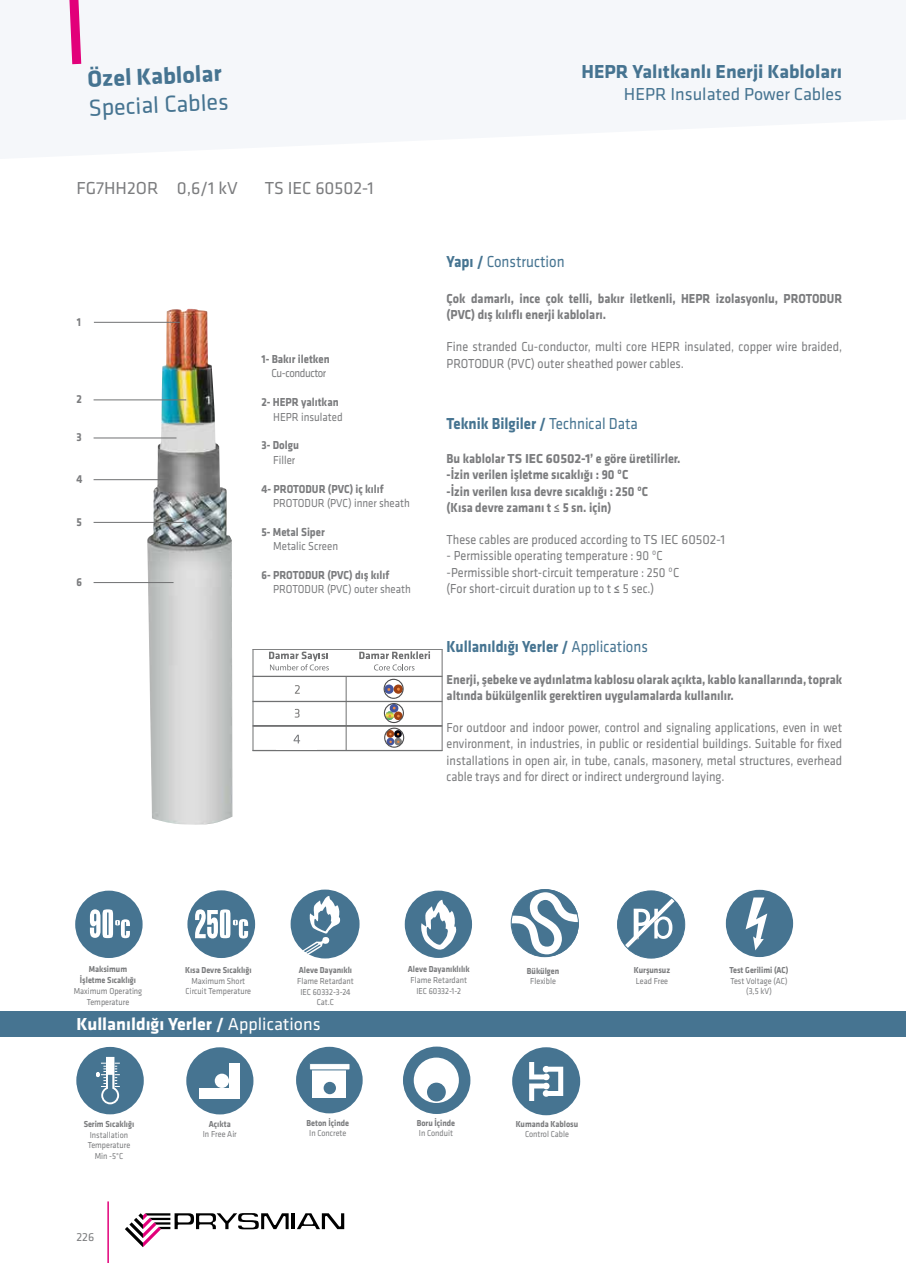
<style>
.page{position:relative;width:906px;height:1263px;background:#fff}
.page>*{position:absolute;margin:0;border:0;box-sizing:border-box;transform-origin:0 0}
.t1{font:24px "Klavika";color:#467491}
.t2{font:700 24px "Klavika";color:#467491}
.t3{font:700 19.5px "Klavika";color:#467491}
.t4{font:700 18px "Klavika";color:#fff}
.t5{font:18px "Klavika";color:#7b7c7e}
.t6{font:18px "Klavika";color:#467491}
.t7{font:700 16.5px "Klavika";color:#467491;scale:.9 1}
.t8{font:16.5px "Klavika";color:#467491;scale:.9 1}
.t9{font:13.5px/16.2px "Klavika";color:#7b7c7e;scale:.9 1}
.t10{font:700 13.5px/16.2px "Klavika";color:#7b7c7e;scale:.9 1}
.t11{font:700 12px "Klavika";color:#7b7c7e;scale:.9 1}
.t12{font:12px "Klavika";color:#7b7c7e;scale:.9 1}
.t13{font:12px "Klavika";letter-spacing:-.04em;color:#7b7c7e;scale:.9 1}
.t14{font:12px "Klavika";color:#7b7c7e}
.t15{font:9px/10.8px "Klavika";color:#7b7c7e;text-align:center;scale:.9 1}
.t16{font:700 9px/10.8px "Klavika";color:#7b7c7e;text-align:center;scale:.9 1}
.s1{font-weight:700}
.s2{font-weight:400}
</style>
<div class="page">
<div style="left:0;top:1011px;width:906px;height:25px;background:#467491"></div>
<svg style="left:75px;top:890px;width:68px;height:68px"></svg>
<svg style="left:404px;top:890px;width:68px;height:68px"></svg>
<svg style="left:290px;top:889px;width:70px;height:70px"></svg>
<svg style="left:510px;top:889px;width:69px;height:69px"></svg>
<svg style="left:617px;top:890px;width:69px;height:69px"></svg>
<svg style="left:725px;top:889px;width:69px;height:69px"></svg>
<svg style="left:76px;top:1046px;width:68px;height:69px"></svg>
<svg style="left:186px;top:1047px;width:68px;height:68px"></svg>
<div style="left:199px;top:1063px;width:41px;height:35px;background:#fff"></div>
<div style="left:199px;top:1062px;width:30px;height:26px;background:#467491"></div>
<div style="left:215px;top:1074px;width:14px;height:14px;background:#fff;border-radius:50%"></div>
<svg style="left:296px;top:1046px;width:67px;height:68px"></svg>
<div style="left:313px;top:1067px;width:33px;height:31px;background:#fff"></div>
<div style="left:323px;top:1082px;width:13px;height:12px;background:#467491;border-radius:50%"></div>
<div style="left:309px;top:1063px;width:41px;height:7px;background:#fff"></div>
<div style="left:309px;top:1063px;width:41px;height:7px;border:1px solid #467491"></div>
<svg style="left:403px;top:1046px;width:68px;height:68px"></svg>
<div style="left:414px;top:1057px;width:45px;height:46px;background:#fff;border-radius:50%"></div>
<div style="left:427px;top:1083px;width:19px;height:18px;background:#467491;border-radius:50%"></div>
<svg style="left:512px;top:1047px;width:69px;height:69px"></svg>
<svg style="left:187px;top:890px;width:69px;height:68px"></svg>
<svg style="left:69px;top:0;width:13px;height:65px"></svg>
<img style="left:147px;top:309px;width:85px;height:516px">
<hr style="left:94px;top:322px;width:86px;height:1px;background:#707172">
<hr style="left:94px;top:400px;width:92px;height:1px;background:#707172">
<hr style="left:94px;top:438px;width:82px;height:1px;background:#707172">
<hr style="left:94px;top:479px;width:74px;height:1px;background:#707172">
<hr style="left:94px;top:522px;width:90px;height:1px;background:#707172">
<hr style="left:94px;top:582px;width:79px;height:1px;background:#707172">
<hr style="left:346px;top:676px;width:1px;height:75px;background:#707172">
<div style="left:253px;top:649px;width:189px;height:1px;border:1px solid #707172"></div>
<div style="left:253px;top:701px;width:189px;height:1px;border:1px solid #707172"></div>
<div style="left:253px;top:676px;width:189px;height:1px;border:1px solid #707172"></div>
<div style="left:253px;top:726px;width:189px;height:1px;border:1px solid #707172"></div>
<div style="left:253px;top:750px;width:189px;height:1px;border:1px solid #707172"></div>
<svg style="left:295px;top:685px;width:5px;height:9px"></svg>
<svg style="left:295px;top:709px;width:4px;height:9px"></svg>
<svg style="left:383px;top:679px;width:21px;height:69px"></svg>
<svg style="left:269px;top:652px;width:60px;height:18px"></svg>
<svg style="left:359px;top:651px;width:71px;height:19px"></svg>
<hr style="left:442px;top:631px;width:1px;height:120px;background:#707172">
<hr style="left:253px;top:631px;width:1px;height:120px;background:#707172">
<div style="left:252px;top:631px;width:192px;height:18px;background:#fff"></div>
<hr style="left:107px;top:1201px;width:2px;height:62px;background:#e2007a">
<svg style="left:293px;top:734px;width:8px;height:10px"></svg>
<hr style="left:292px;top:1213px;width:3px;height:16px;background:#000">
<svg style="left:297px;top:1213px;width:47px;height:16px"></svg>
<svg style="left:125px;top:1213px;width:164px;height:34px"></svg>
<h1 class="t2" style="left:87px;top:65px;width:136px;rotate:-2deg">Özel Kablolar</h1>
<h1 class="t1" style="left:88px;top:94px;width:141px;rotate:-2deg">Special Cables</h1>
<h3 class="t5" style="left:77px;top:178px;width:163px">FG7HH2OR 0,6/1 kV</h3>
<h3 class="t5" style="left:265px;top:178px;width:110px">TS IEC 60502-1</h3>
<p class="t11" style="left:77px;top:315px;width:6px">1</p>
<p class="t11" style="left:77px;top:393px;width:8px">2</p>
<p class="t11" style="left:77px;top:431px;width:7px">3</p>
<p class="t11" style="left:77px;top:473px;width:8px">4</p>
<p class="t11" style="left:77px;top:515px;width:7px">5</p>
<p class="t11" style="left:77px;top:575px;width:8px">6</p>
<p class="t11" style="left:261px;top:352px;width:77px">1- Bakır iletken</p>
<p class="t13" style="left:271px;top:367px;width:62px">Cu-conductor</p>
<p class="t11" style="left:261px;top:396px;width:87px">2- HEPR yalıtkan</p>
<p class="t12" style="left:273px;top:410px;width:79px">HEPR insulated</p>
<p class="t11" style="left:261px;top:439px;width:43px">3- Dolgu</p>
<p class="t12" style="left:273px;top:453px;width:26px">Filler</p>
<p class="t11" style="left:261px;top:482px;width:137px">4- PROTODUR (PVC) iç kılıf</p>
<p class="t12" style="left:273px;top:496px;width:153px">PROTODUR (PVC) inner sheath</p>
<p class="t11" style="left:261px;top:525px;width:72px">5- Metal Siper</p>
<p class="t12" style="left:273px;top:540px;width:74px">Metalic Screen</p>
<p class="t11" style="left:261px;top:568px;width:143px">6- PROTODUR (PVC) dış kılıf</p>
<p class="t12" style="left:273px;top:583px;width:154px">PROTODUR (PVC) outer sheath</p>
<h2 class="t3" style="left:581px;top:61px;width:262px">HEPR Yalıtkanlı Enerji Kabloları</h2>
<h3 class="t6" style="left:624px;top:84px;width:220px">HEPR Insulated Power Cables</h3>
<p class="t8" style="left:446px;top:252px;width:133px"><span class="s1">Yapı /</span> Construction</p>
<p class="t10" style="left:446px;top:290px;width:441px">Çok damarlı, ince çok telli, bakır iletkenli, HEPR izolasyonlu, PROTODUR (PVC) dış kılıflı enerji kabloları.</p>
<p class="t9" style="left:446px;top:339px;width:441px">Fine stranded Cu-conductor, multi core HEPR insulated, copper wire braided,<br>PROTODUR (PVC) outer sheathed power cables.</p>
<p class="t7" style="left:446px;top:415px;width:214px">Teknik Bilgiler / <span class="s2">Technical Data</span></p>
<p class="t10" style="left:446px;top:451px;width:261px">Bu kablolar TS IEC 60502-1’ e göre üretilirler. -İzin verilen işletme sıcaklığı : 90 ºC<br>-İzin verilen kısa devre sıcaklığı : 250 ºC<br>(Kısa devre zamanı t ≤ 5 sn. için)</p>
<p class="t9" style="left:446px;top:532px;width:311px">These cables are produced according to TS IEC 60502-1</p>
<p class="t9" style="left:446px;top:548px;width:260px">- Permissible operating temperature : 90 ºC -Permissible short-circuit temperature : 250 ºC (For short-circuit duration up to t <span class="s1">≤</span> 5 sec.)</p>
<p class="t7" style="left:446px;top:638px;width:225px">Kullanıldığı Yerler / <span class="s2">Applications</span></p>
<p class="t10" style="left:446px;top:671px;width:441px">Enerji, şebeke ve aydınlatma kablosu olarak açıkta, kablo kanallarında, toprak altında bükülgenlik gerektiren uygulamalarda kullanılır.</p>
<p class="t9" style="left:446px;top:720px;width:441px;text-align:justify">For outdoor and indoor power, control and signaling applications, even in wet environment, in industries, in public or residential buildings. Suitable for fixed installations in open air, in tube, canals, masonery, metal structures, everhead cable trays and for direct or indirect underground laying.</p>
<p class="t16" style="left:80px;top:964px;width:64px">Maksimum<br>İşletme Sıcaklığı</p>
<p class="t15" style="left:74px;top:986px;width:78px">Maximum Operating<br>Temperature</p>
<p class="t16" style="left:185px;top:964px;width:75px">Kısa Devre Sıcaklığı</p>
<p class="t15" style="left:185px;top:975px;width:74px">Maximum Short<br>Circuit Temperature</p>
<p class="t16" style="left:299px;top:965px;width:61px">Aleve Dayanıklı</p>
<p class="t15" style="left:297px;top:975px;width:64px">Flame Retardant<br>IEC 60332-3-24<br>Cat.C</p>
<p class="t16" style="left:408px;top:964px;width:70px">Aleve Dayanıklılık</p>
<p class="t15" style="left:410px;top:975px;width:64px">Flame Retardant<br>IEC 60332-1-2</p>
<p class="t16" style="left:527px;top:965px;width:38px">Bükülgen</p>
<p class="t15" style="left:530px;top:976px;width:30px">Flexible</p>
<p class="t16" style="left:634px;top:964px;width:42px">Kurşunsuz</p>
<p class="t15" style="left:636px;top:975px;width:37px">Lead Free</p>
<p class="t16" style="left:729px;top:964px;width:67px">Test Gerilimi (AC)</p>
<p class="t15" style="left:730px;top:975px;width:65px">Test Voltage (AC) (3,5 kV)</p>
<h3 class="t4" style="left:77px;top:1014px;width:245px">Kullanıldığı Yerler / <span class="s2">Applications</span></h3>
<p class="t16" style="left:84px;top:1118px;width:58px">Serim Sıcaklığı</p>
<p class="t15" style="left:88px;top:1129px;width:49px">Installation<br>Temperature<br>Min -5°C</p>
<p class="t16" style="left:209px;top:1118px;width:26px">Açıkta</p>
<p class="t15" style="left:203px;top:1129px;width:39px">In Free Air</p>
<p class="t16" style="left:307px;top:1117px;width:49px">Beton İçinde</p>
<p class="t15" style="left:309px;top:1128px;width:43px">In Concrete</p>
<p class="t16" style="left:417px;top:1117px;width:44px">Boru İçinde</p>
<p class="t15" style="left:419px;top:1128px;width:39px">In Conduit</p>
<p class="t16" style="left:516px;top:1118px;width:71px">Kumanda Kablosu</p>
<p class="t15" style="left:525px;top:1129px;width:50px">Control Cable</p>
<p class="t14" style="left:76px;top:1230px;width:19px">226</p>
</div>
